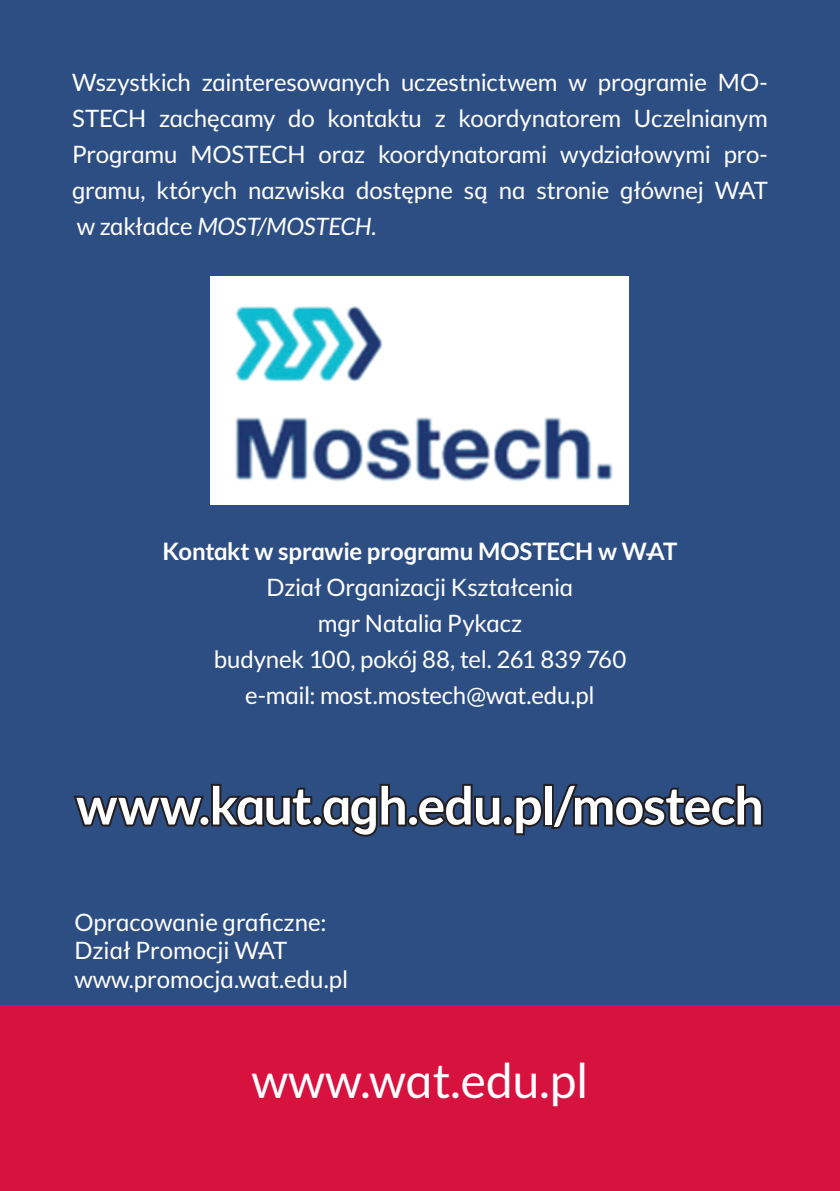
<style>
.page{position:relative;width:840px;height:1191px;background:#fff}
.page>*{position:absolute;margin:0;border:0;box-sizing:border-box;transform-origin:0 0}
.t1{font:700 52px "WA Tstyle";letter-spacing:-.015em;color:#fff}
.t2{font:48px "WA Tstyle";color:#fff}
.t3{font:24px/36px "WA Tstyle";letter-spacing:-.005em;color:#fff;text-align:justify}
.t4{font:700 24px "WA Tstyle";letter-spacing:-.01em;color:#fff}
.s1{font-style:italic}
</style>
<div class="page">
<div style="left:0;top:0;width:839px;height:1191px;background:#2d4e83"></div>
<div style="left:0;top:1005px;width:839px;height:186px;background:#d7123e"></div>
<img style="left:211px;top:277px;width:418px;height:228px">
<svg style="left:73px;top:783px;width:335px;height:54px"></svg>
<div style="left:407px;top:815px;width:12px;height:12px;border:4px solid #231f20;border-radius:50%"></div>
<svg style="left:415px;top:783px;width:87px;height:44px"></svg>
<div style="left:501px;top:815px;width:12px;height:12px;border:4px solid #231f20;border-radius:50%"></div>
<svg style="left:512px;top:783px;width:251px;height:53px"></svg>
<p class="t3" style="left:72px;top:64px;width:697px">Wszystkich zainteresowanych uczestnictwem w programie MO-STECH zachęcamy do kontaktu z koordynatorem Uczelnianym Programu MOSTECH oraz koordynatorami wydziałowymi pro&shy;gramu, których nazwiska dostępne są na stronie głównej WAT w zakładce <span class="s1">MOST/MOSTECH</span>.</p>
<p class="t4" style="left:162px;top:536px;width:516px">Kontakt w sprawie programu MOSTECH w WAT</p>
<p class="t3" style="left:213px;top:568px;width:414px;text-align:center">Dział Organizacji Kształcenia<br>mgr Natalia Pykacz<br>budynek 100, pokój 88, tel. 261 839 760 e-mail: most.mostech@wat.edu.pl</p>
<h1 class="t1" style="left:76px;top:774px;width:688px">www.kaut.agh.edu.pl/mostech</h1>
<p class="t3" style="left:74px;top:907px;width:275px;line-height:28.8px;text-align:left">Opracowanie graficzne:<br>Dział Promocji WAT www.promocja.wat.edu.pl</p>
<h2 class="t2" style="left:251px;top:1052px;width:338px">www.wat.edu.pl</h2>
</div>
